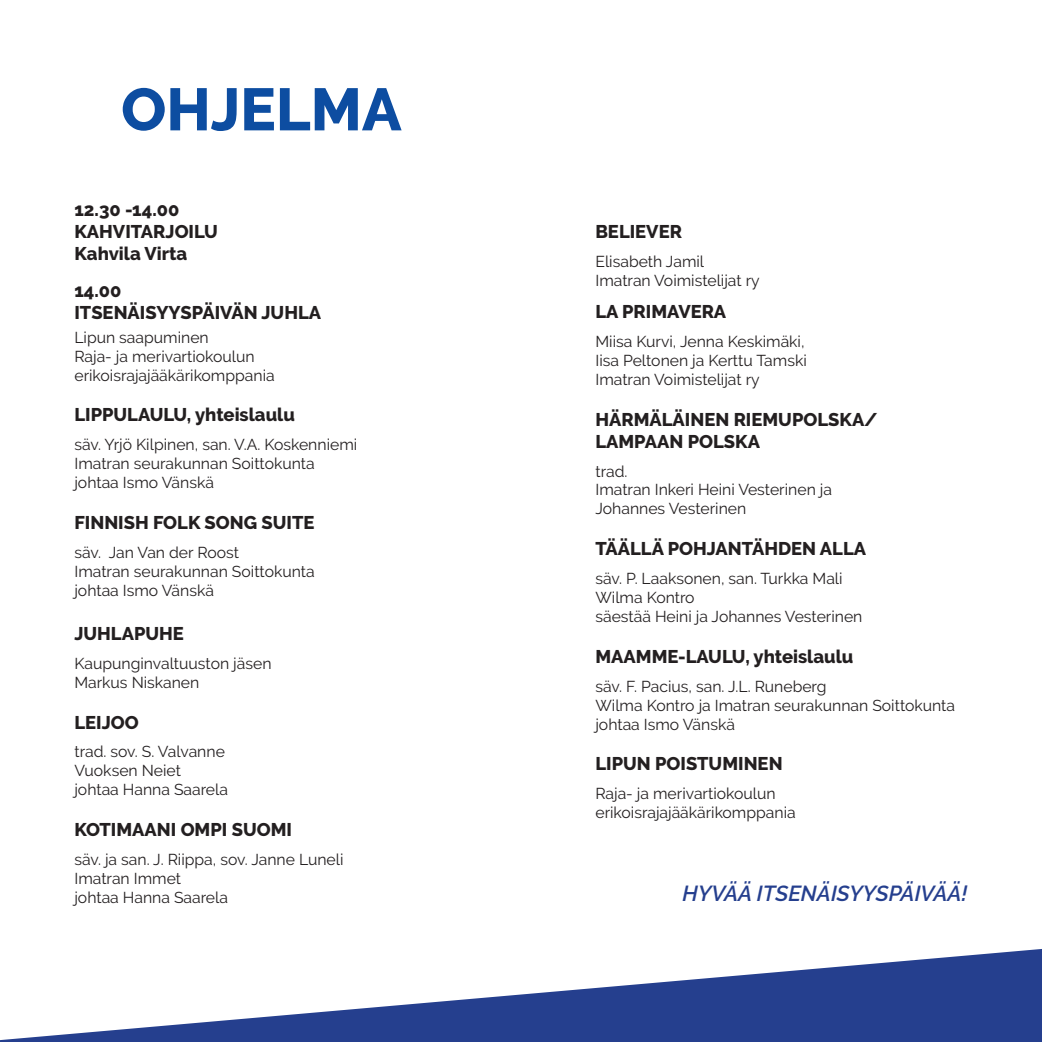
<style>
.page{position:relative;width:1042px;height:1042px;background:#fff}
.page>*{position:absolute;margin:0;border:0;box-sizing:border-box;transform-origin:0 0}
.t1{font:800 59.5px "Raleway";color:#0d4da1}
.t2{font:italic 600 21.7px "Raleway";color:#253f8e}
.t3{font:800 18.38px/22.1px "Raleway";color:#231f20}
.t4{font:15.75px/18.9px "Raleway";color:#231f20}
</style>
<div class="page">
<svg style="left:0;top:949px;width:1042px;height:93px;fill:#253f8e"></svg>
<h1 class="t1" style="left:121px;top:76px;width:282px">OHJELMA</h1>
<p class="t3" style="left:74px;top:198px;width:145px">12.30 -14.00<br>KAHVITARJOILU<br>Kahvila Virta</p>
<p class="t3" style="left:74px;top:279px;width:248px">14.00<br>ITSENÄISYYSPÄIVÄN JUHLA</p>
<p class="t4" style="left:74px;top:328px;width:202px">Lipun saapuminen<br>Raja- ja merivartiokoulun erikoisrajajääkärikomppania</p>
<p class="t3" style="left:74px;top:404px;width:222px">LIPPULAULU, yhteislaulu</p>
<p class="t4" style="left:74px;top:435px;width:284px">säv. Yrjö Kilpinen, san. V.A. Koskenniemi<br>Imatran seurakunnan Soittokunta johtaa Ismo Vänskä</p>
<p class="t3" style="left:74px;top:512px;width:241px">FINNISH FOLK SONG SUITE</p>
<p class="t4" style="left:74px;top:543px;width:242px">säv. Jan Van der Roost<br>Imatran seurakunnan Soittokunta johtaa Ismo Vänskä</p>
<p class="t3" style="left:74px;top:622px;width:111px">JUHLAPUHE</p>
<p class="t4" style="left:74px;top:653px;width:199px">Kaupunginvaltuuston jäsen<br>Markus Niskanen</p>
<p class="t3" style="left:74px;top:711px;width:66px">LEIJOO</p>
<p class="t4" style="left:74px;top:742px;width:155px">trad. sov. S. Valvanne<br>Vuoksen Neiet johtaa Hanna Saarela</p>
<p class="t3" style="left:74px;top:819px;width:219px">KOTIMAANI OMPI SUOMI</p>
<p class="t4" style="left:74px;top:850px;width:271px">säv. ja san. J. Riippa, sov. Janne Luneli<br>Imatran Immet<br>johtaa Hanna Saarela</p>
<p class="t3" style="left:595px;top:221px;width:88px">BELIEVER</p>
<p class="t4" style="left:595px;top:252px;width:166px">Elisabeth Jamil<br>Imatran Voimistelijat ry</p>
<p class="t3" style="left:595px;top:301px;width:132px">LA PRIMAVERA</p>
<p class="t4" style="left:595px;top:332px;width:213px">Miisa Kurvi, Jenna Keskimäki,<br>Iisa Peltonen ja Kerttu Tamski<br>Imatran Voimistelijat ry</p>
<p class="t3" style="left:595px;top:408px;width:284px">HÄRMÄLÄINEN RIEMUPOLSKA/<br>LAMPAAN POLSKA</p>
<p class="t4" style="left:595px;top:461px;width:238px">trad.<br>Imatran Inkeri Heini Vesterinen ja<br>Johannes Vesterinen</p>
<p class="t3" style="left:595px;top:538px;width:272px">TÄÄLLÄ POHJANTÄHDEN ALLA</p>
<p class="t4" style="left:595px;top:569px;width:269px">säv. P. Laaksonen, san. Turkka Mali<br>Wilma Kontro<br>säestää Heini ja Johannes Vesterinen</p>
<p class="t3" style="left:595px;top:645px;width:259px">MAAMME-LAULU, yhteislaulu</p>
<p class="t4" style="left:595px;top:677px;width:361px">säv. F. Pacius, san. J.L. Runeberg<br>Wilma Kontro ja Imatran seurakunnan Soittokunta johtaa Ismo Vänskä</p>
<p class="t3" style="left:595px;top:753px;width:189px">LIPUN POISTUMINEN</p>
<p class="t4" style="left:595px;top:784px;width:202px">Raja- ja merivartiokoulun erikoisrajajääkärikomppania</p>
<h2 class="t2" style="left:682px;top:880px;width:286px">HYVÄÄ ITSENÄISYYSPÄIVÄÄ!</h2>
</div>
